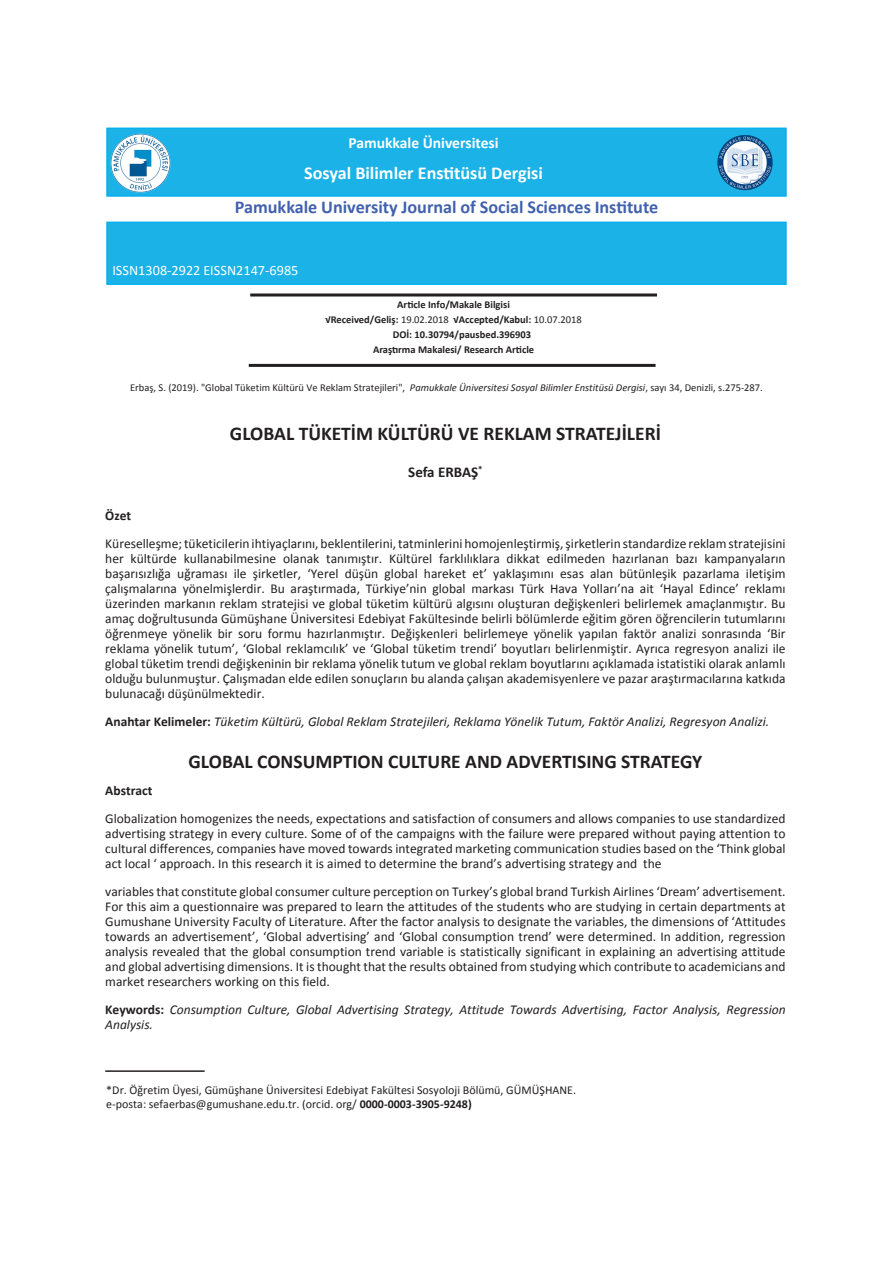
<style>
.page{position:relative;width:893px;height:1263px;background:#fff}
.page>*{position:absolute;margin:0;border:0;box-sizing:border-box;transform-origin:0 0}
.t1{font:700 19.5px "Calibri";color:#231f20}
.t2{font:700 18.15px "Calibri";color:#4161ad}
.t3{font:700 18.15px "Calibri";color:#fff}
.t4{font:700 15.6px "Calibri";color:#fff}
.t5{font:700 15px "Calibri";color:#231f20}
.t6{font:14.25px "Calibri";color:#fff}
.t7{font:13.5px/15px "Calibri";color:#231f20;text-align:justify}
.t8{font:italic 13.5px/15px "Calibri";color:#231f20}
.t9{font:700 13.5px "Calibri";color:#231f20}
.t10{font:12px/13.5px "Calibri";color:#231f20}
.t11{font:700 10.5px "Calibri";color:#231f20}
.t12{font:10.5px "Calibri";color:#231f20}
.s1{font-weight:400}
.s2{font-style:italic}
.s3{font-weight:700;font-style:normal}
.s4{font-weight:700}
</style>
<div class="page">
<hr style="left:250px;top:293px;width:407px;height:3px;background:#231f20">
<hr style="left:249px;top:364px;width:407px;height:3px;background:#231f20">
<div style="left:106px;top:222px;width:681px;height:63px;background:#1ab2e7;border:1px solid #00aeef"></div>
<div style="left:106px;top:128px;width:681px;height:69px;background:#1ab2e7;border:1px solid #00aeef"></div>
<img style="left:717px;top:135px;width:56px;height:56px">
<img style="left:111px;top:133px;width:59px;height:59px">
<hr style="left:105px;top:1070px;width:100px;height:2px;background:#231f20">
<p class="t4" style="left:348px;top:133px;width:152px">Pamukkale Üniversitesi</p>
<h2 class="t3" style="left:304px;top:162px;width:240px">Sosyal Bilimler Enstitüsü Dergisi</h2>
<h2 class="t2" style="left:235px;top:196px;width:425px">Pamukkale University Journal of Social Sciences Institute</h2>
<p class="t6" style="left:112px;top:261px;width:188px">ISSN1308-2922 EISSN2147-6985</p>
<p class="t11" style="left:397px;top:298px;width:114px">Article Info/Makale Bilgisi</p>
<p class="t11" style="left:326px;top:313px;width:258px">√Received/Geliş: <span class="s1">19.02.2018</span> √Accepted/Kabul: <span class="s1">10.07.2018</span></p>
<p class="t11" style="left:393px;top:328px;width:140px">DOİ: 10.30794/pausbed.396903</p>
<p class="t11" style="left:373px;top:343px;width:163px">Araştırma Makalesi/ Research Article</p>
<p class="t12" style="left:130px;top:381px;width:634px">Erbaş, S. (2019). "Global Tüketim Kültürü Ve Reklam Stratejileri", <span class="s2">Pamukkale Üniversitesi Sosyal Bilimler Enstitüsü Dergisi</span>, sayı 34, Denizli, s.275-287.</p>
<h1 class="t1" style="left:230px;top:421px;width:432px">GLOBAL TÜKETİM KÜLTÜRÜ VE REKLAM STRATEJİLERİ</h1>
<p class="t5" style="left:408px;top:463px;width:76px">Sefa ERBAŞ<sup>*</sup></p>
<p class="t9" style="left:105px;top:507px;width:27px">Özet</p>
<p class="t7" style="left:105px;top:535px;width:682px">Küreselleşme; tüketicilerin ihtiyaçlarını, beklentilerini, tatminlerini homojenleştirmiş, şirketlerin standardize reklam stratejisini her kültürde kullanabilmesine olanak tanımıştır. Kültürel farklılıklara dikkat edilmeden hazırlanan bazı kampanyaların başarısızlığa uğraması ile şirketler, ‘Yerel düşün global hareket et’ yaklaşımını esas alan bütünleşik pazarlama iletişim çalışmalarına yönelmişlerdir. Bu araştırmada, Türkiye’nin global markası Türk Hava Yolları’na ait ‘Hayal Edince’ reklamı üzerinden markanın reklam stratejisi ve global tüketim kültürü algısını oluşturan değişkenleri belirlemek amaçlanmıştır. Bu amaç doğrultusunda Gümüşhane Üniversitesi Edebiyat Fakültesinde belirli bölümlerde eğitim gören öğrencilerin tutumlarını öğrenmeye yönelik bir soru formu hazırlanmıştır. Değişkenleri belirlemeye yönelik yapılan faktör analizi sonrasında ‘Bir reklama yönelik tutum’, ‘Global reklamcılık’ ve ‘Global tüketim trendi’ boyutları belirlenmiştir. Ayrıca regresyon analizi ile global tüketim trendi değişkeninin bir reklama yönelik tutum ve global reklam boyutlarını açıklamada istatistiki olarak anlamlı olduğu bulunmuştur. Çalışmadan elde edilen sonuçların bu alanda çalışan akademisyenlere ve pazar araştırmacılarına katkıda bulunacağı düşünülmektedir.</p>
<p class="t8" style="left:105px;top:713px;width:665px"><span class="s3">Anahtar Kelimeler:</span> Tüketim Kültürü, Global Reklam Stratejileri, Reklama Yönelik Tutum, Faktör Analizi, Regresyon Analizi.</p>
<h1 class="t1" style="left:189px;top:749px;width:515px">GLOBAL CONSUMPTION CULTURE AND ADVERTISING STRATEGY</h1>
<p class="t9" style="left:105px;top:782px;width:49px">Abstract</p>
<p class="t7" style="left:105px;top:810px;width:682px">Globalization homogenizes the needs, expectations and satisfaction of consumers and allows companies to use standardized advertising strategy in every culture. Some of of the campaigns with the failure were prepared without paying attention to cultural differences, companies have moved towards integrated marketing communication studies based on the ‘Think global act local ‘ approach. In this research it is aimed to determine the brand’s advertising strategy and the</p>
<p class="t7" style="left:105px;top:883px;width:682px">variables that constitute global consumer culture perception on Turkey’s global brand Turkish Airlines ‘Dream’ advertisement.<br>For this aim a questionnaire was prepared to learn the attitudes of the students who are studying in certain departments at Gumushane University Faculty of Literature. After the factor analysis to designate the variables, the dimensions of ‘Attitudes towards an advertisement’, ‘Global advertising’ and ‘Global consumption trend’ were determined. In addition, regression analysis revealed that the global consumption trend variable is statistically significant in explaining an advertising attitude and global advertising dimensions. It is thought that the results obtained from studying which contribute to academicians and market researchers working on this field.</p>
<p class="t8" style="left:105px;top:1001px;width:682px"><span class="s3">Keywords:</span> Consumption Culture, Global Advertising Strategy, Attitude Towards Advertising, Factor Analysis, Regression<br>Analysis.</p>
<p class="t10" style="left:106px;top:1083px;width:471px">*Dr. Öğretim Üyesi, Gümüşhane Üniversitesi Edebiyat Fakültesi Sosyoloji Bölümü, GÜMÜŞHANE. e-posta: sefaerbas@gumushane.edu.tr. (orcid. org/ <span class="s4">0000-0003-3905-9248)</span></p>
</div>
